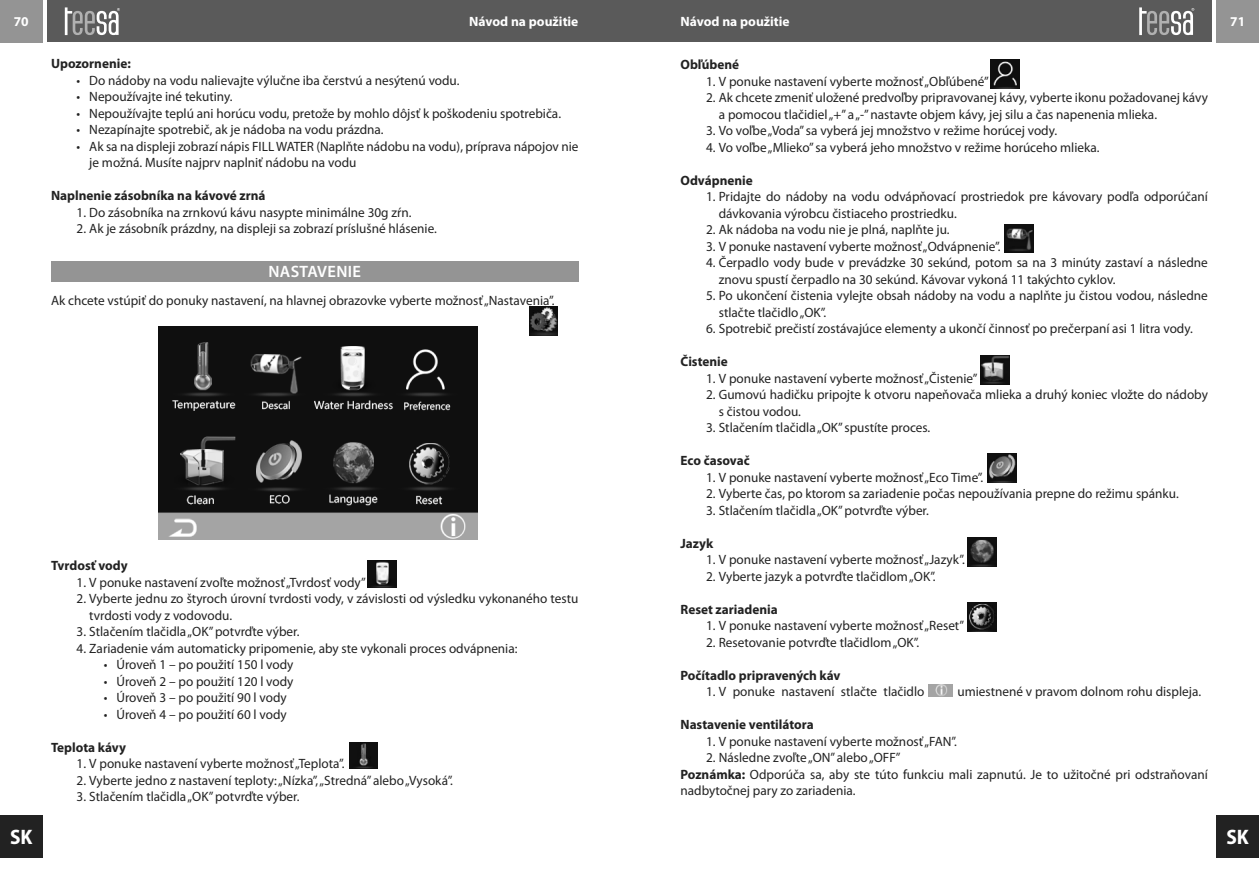
<style>
.page{position:relative;width:1259px;height:893px;background:#fff}
.page>*{position:absolute;margin:0;border:0;box-sizing:border-box;transform-origin:0 0}
.t1{font:700 semi-condensed 21px "Myriad Pro";color:#fff}
.t2{font:600 16.5px "Myriad Pro";letter-spacing:.02em;color:#fff}
.t3{font:13.5px/16.5px "Myriad Pro";color:#222}
.t4{font:700 13.5px "Myriad Pro";color:#222}
.t5{font:700 13.5px "Myriad Pro";color:#fff}
.s1{font-weight:700}
</style>
<div class="page">
<div style="left:51px;top:261px;width:527px;height:20px;background:#949494"></div>
<img style="left:159px;top:327px;width:319px;height:212px">
<img style="left:529px;top:306px;width:29px;height:29px">
<img style="left:368px;top:560px;width:28px;height:28px">
<img style="left:349px;top:742px;width:29px;height:27px">
<img style="left:990px;top:60px;width:29px;height:28px">
<img style="left:1005px;top:224px;width:28px;height:29px">
<img style="left:980px;top:356px;width:29px;height:28px">
<img style="left:987px;top:453px;width:29px;height:29px">
<img style="left:967px;top:537px;width:29px;height:29px">
<img style="left:967px;top:602px;width:29px;height:29px">
<img style="left:928px;top:684px;width:25px;height:13px">
<div style="left:629px;top:0;width:583px;height:42px;background:#5a5a5a"></div>
<div style="left:0;top:0;width:43px;height:43px;background:#949494"></div>
<div style="left:47px;top:0;width:582px;height:42px;background:#5a5a5a"></div>
<div style="left:1216px;top:0;width:43px;height:43px;background:#949494"></div>
<svg style="left:65px;top:7px;width:55px;height:28px"></svg>
<div style="left:1216px;top:815px;width:43px;height:42px;background:#222"></div>
<svg style="left:1139px;top:7px;width:55px;height:28px"></svg>
<div style="left:0;top:815px;width:43px;height:42px;background:#222"></div>
<p class="t5" style="left:14px;top:16px;width:16px">70</p>
<p class="t5" style="left:469px;top:16px;width:111px">Návod na použitie</p>
<p class="t5" style="left:680px;top:16px;width:111px">Návod na použitie</p>
<p class="t5" style="left:1230px;top:16px;width:16px">71</p>
<p class="t4" style="left:51px;top:58px;width:81px">Upozornenie:</p>
<p class="t3" style="left:77px;top:73px;width:384px">• Do nádoby na vodu nalievajte výlučne iba čerstvú a nesýtenú vodu.</p>
<p class="t3" style="left:77px;top:90px;width:157px">• Nepoužívajte iné tekutiny.</p>
<p class="t3" style="left:77px;top:106px;width:486px">• Nepoužívajte teplú ani horúcu vodu, pretože by mohlo dôjsť k poškodeniu spotrebiča.</p>
<p class="t3" style="left:77px;top:123px;width:309px">• Nezapínajte spotrebič, ak je nádoba na vodu prázdna.</p>
<p class="t3" style="left:89px;top:139px;width:490px;text-indent:-13px">• Ak sa na displeji zobrazí nápis FILL WATER (Naplňte nádobu na vodu), príprava nápojov nie je možná. Musíte najprv naplniť nádobu na vodu</p>
<p class="t4" style="left:51px;top:190px;width:216px">Naplnenie zásobníka na kávové zrná</p>
<p class="t3" style="left:77px;top:205px;width:336px">1. Do zásobníka na zrnkovú kávu nasypte minimálne 30g zŕn.</p>
<p class="t3" style="left:77px;top:222px;width:362px">2. Ak je zásobník prázdny, na displeji sa zobrazí príslušné hlásenie.</p>
<p class="t2" style="left:268px;top:265px;width:94px">NASTAVENIE</p>
<p class="t3" style="left:51px;top:293px;width:505px">Ak chcete vstúpiť do ponuky nastavení, na hlavnej obrazovke vyberte možnosť „Nastavenia”.</p>
<p class="t4" style="left:51px;top:560px;width:78px">Tvrdosť vody</p>
<p class="t3" style="left:77px;top:575px;width:291px">1. V ponuke nastavení zvoľte možnosť „Tvrdosť vody”</p>
<p class="t3" style="left:89px;top:592px;width:490px;text-indent:-13px">2. Vyberte jednu zo štyroch úrovní tvrdosti vody, v závislosti od výsledku vykonaného testu tvrdosti vody z vodovodu.</p>
<p class="t3" style="left:77px;top:625px;width:224px">3. Stlačením tlačidla „OK” potvrďte výber.</p>
<p class="t3" style="left:77px;top:641px;width:442px">4. Zariadenie vám automaticky pripomenie, aby ste vykonali proces odvápnenia:</p>
<p class="t3" style="left:104px;top:658px;width:191px">• Úroveň 1 – po použití 150 l vody</p>
<p class="t3" style="left:104px;top:674px;width:191px">• Úroveň 2 – po použití 120 l vody</p>
<p class="t3" style="left:104px;top:691px;width:184px">• Úroveň 3 – po použití 90 l vody</p>
<p class="t3" style="left:104px;top:707px;width:184px">• Úroveň 4 – po použití 60 l vody</p>
<p class="t4" style="left:51px;top:742px;width:77px">Teplota kávy</p>
<p class="t3" style="left:77px;top:757px;width:269px">1. V ponuke nastavení vyberte možnosť „Teplota”.</p>
<p class="t3" style="left:77px;top:773px;width:378px">2. Vyberte jedno z nastavení teploty: „Nízka”, „Stredná” alebo „Vysoká”.</p>
<p class="t3" style="left:77px;top:790px;width:224px">3. Stlačením tlačidla „OK” potvrďte výber.</p>
<p class="t4" style="left:680px;top:59px;width:60px">Obľúbené</p>
<p class="t3" style="left:706px;top:74px;width:284px">1. V ponuke nastavení vyberte možnosť „Obľúbené”</p>
<p class="t3" style="left:719px;top:91px;width:490px;text-indent:-13px">2. Ak chcete zmeniť uložené predvoľby pripravovanej kávy, vyberte ikonu požadovanej kávy a pomocou tlačidiel „+” a „-” nastavte objem kávy, jej silu a čas napenenia mlieka.</p>
<p class="t3" style="left:706px;top:124px;width:353px">3. Vo voľbe „Voda” sa vyberá jej množstvo v režime horúcej vody.</p>
<p class="t3" style="left:706px;top:140px;width:395px">4. Vo voľbe „Mlieko” sa vyberá jeho množstvo v režime horúceho mlieka.</p>
<p class="t4" style="left:680px;top:175px;width:74px">Odvápnenie</p>
<p class="t3" style="left:719px;top:189px;width:490px;text-indent:-13px">1. Pridajte do nádoby na vodu odvápňovací prostriedok pre kávovary podľa odporúčaní dávkovania výrobcu čistiaceho prostriedku.</p>
<p class="t3" style="left:706px;top:223px;width:245px">2. Ak nádoba na vodu nie je plná, naplňte ju.</p>
<p class="t3" style="left:706px;top:239px;width:296px">3. V ponuke nastavení vyberte možnosť „Odvápnenie”.</p>
<p class="t3" style="left:719px;top:256px;width:490px;text-indent:-13px">4. Čerpadlo vody bude v prevádzke 30 sekúnd, potom sa na 3 minúty zastaví a následne znovu spustí čerpadlo na 30 sekúnd. Kávovar vykoná 11 takýchto cyklov.</p>
<p class="t3" style="left:719px;top:289px;width:490px;text-indent:-13px">5. Po ukončení čistenia vylejte obsah nádoby na vodu a naplňte ju čistou vodou, následne stlačte tlačidlo „OK”.</p>
<p class="t3" style="left:706px;top:322px;width:488px">6. Spotrebič prečistí zostávajúce elementy a ukončí činnosť po prečerpaní asi 1 litra vody.</p>
<p class="t4" style="left:680px;top:356px;width:49px">Čistenie</p>
<p class="t3" style="left:706px;top:371px;width:273px">1. V ponuke nastavení vyberte možnosť „Čistenie”</p>
<p class="t3" style="left:719px;top:388px;width:490px;text-indent:-13px">2. Gumovú hadičku pripojte k otvoru napeňovača mlieka a druhý koniec vložte do nádoby s čistou vodou.</p>
<p class="t3" style="left:706px;top:421px;width:226px">3. Stlačením tlačidla „OK” spustíte proces.</p>
<p class="t4" style="left:680px;top:455px;width:71px">Eco časovač</p>
<p class="t3" style="left:706px;top:470px;width:279px">1. V ponuke nastavení vyberte možnosť „Eco Time”.</p>
<p class="t3" style="left:706px;top:486px;width:474px">2. Vyberte čas, po ktorom sa zariadenie počas nepoužívania prepne do režimu spánku.</p>
<p class="t3" style="left:706px;top:503px;width:224px">3. Stlačením tlačidla „OK” potvrďte výber.</p>
<p class="t4" style="left:680px;top:538px;width:34px">Jazyk</p>
<p class="t3" style="left:706px;top:553px;width:260px">1. V ponuke nastavení vyberte možnosť „Jazyk”.</p>
<p class="t3" style="left:706px;top:569px;width:231px">2. Vyberte jazyk a potvrďte tlačidlom „OK”.</p>
<p class="t4" style="left:680px;top:604px;width:99px">Reset zariadenia</p>
<p class="t3" style="left:706px;top:619px;width:260px">1. V ponuke nastavení vyberte možnosť „Reset”</p>
<p class="t3" style="left:706px;top:635px;width:215px">2. Resetovanie potvrďte tlačidlom „OK”.</p>
<p class="t4" style="left:680px;top:670px;width:161px">Počítadlo pripravených káv</p>
<p class="t3" style="left:706px;top:685px;width:220px">1. V ponuke nastavení stlačte tlačidlo</p>
<p class="t3" style="left:957px;top:685px;width:245px">umiestnené v pravom dolnom rohu displeja.</p>
<p class="t4" style="left:680px;top:719px;width:135px">Nastavenie ventilátora</p>
<p class="t3" style="left:706px;top:734px;width:252px">1. V ponuke nastavení vyberte možnosť „FAN”.</p>
<p class="t3" style="left:680px;top:751px;width:529px;text-indent:26px">2. Následne zvoľte „ON” alebo „OFF”<br><span class="s1">Poznámka:</span> Odporúča sa, aby ste túto funkciu mali zapnutú. Je to užitočné pri odstraňovaní nadbytočnej pary zo zariadenia.</p>
<h1 class="t1" style="left:10px;top:828px;width:24px">SK</h1>
<h1 class="t1" style="left:1226px;top:828px;width:24px">SK</h1>
</div>
